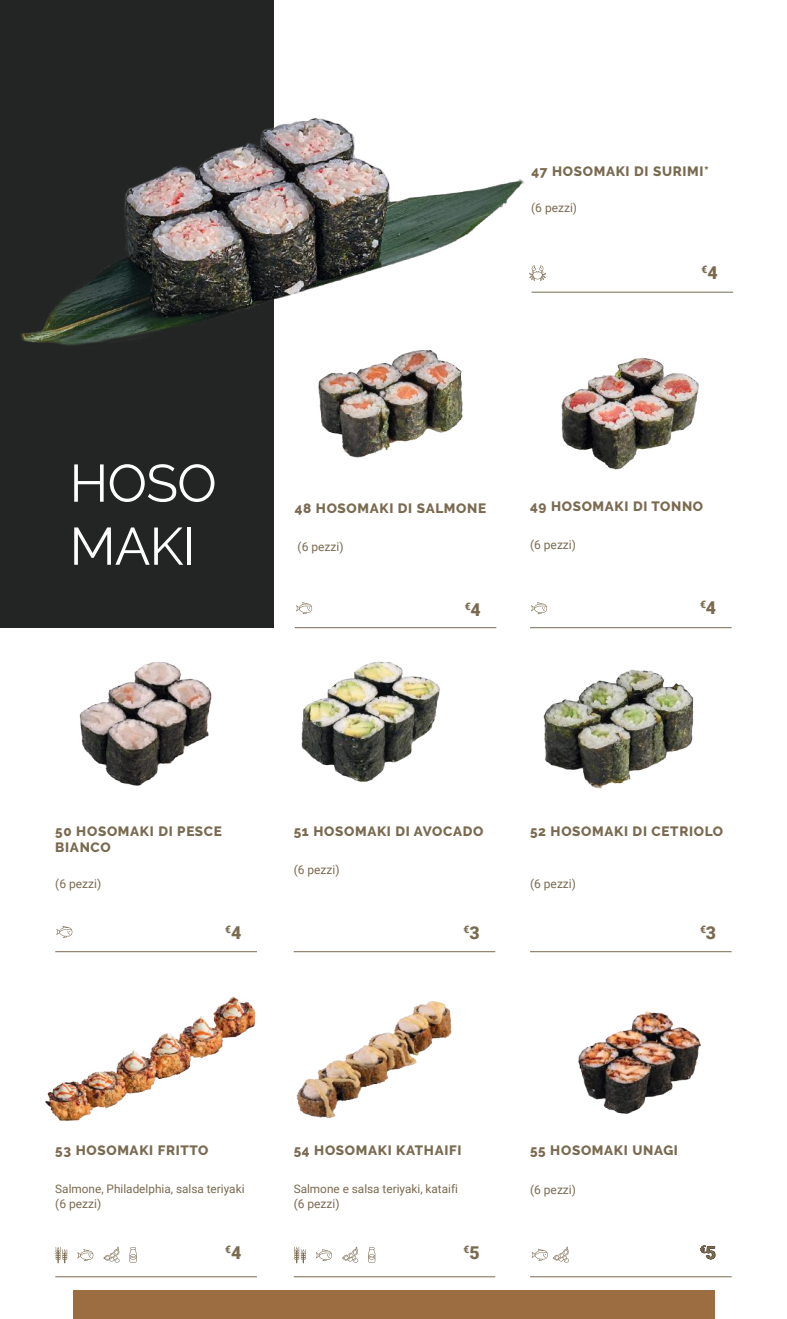
<style>
.page{position:relative;width:787px;height:1319px;background:#fff}
.page>*{position:absolute;margin:0;border:0;box-sizing:border-box;transform-origin:0 0}
.t1{font:52.5px/63px "Raleway";letter-spacing:-.015em;color:#fff}
.t2{font:800 13.5px/16.2px "Raleway";letter-spacing:.05em;color:#796a50}
.t3{font:12px "Roboto";color:#796a50}
.t4{font:11.85px "Roboto";color:#796a50}
.t5{font:900 10.35px "Roboto";color:#796a50}
.s1{font-size:17.7px}
</style>
<div class="page">
<div style="left:0;top:0;width:274px;height:627px;background:#232424"></div>
<div style="left:73px;top:1290px;width:641px;height:28px;background:#9c6d40"></div>
<hr style="left:530px;top:627px;width:201px;height:1px;background:#796a50">
<hr style="left:530px;top:951px;width:201px;height:1px;background:#796a50">
<hr style="left:294px;top:951px;width:201px;height:1px;background:#796a50">
<hr style="left:55px;top:951px;width:202px;height:1px;background:#796a50">
<hr style="left:530px;top:1276px;width:201px;height:1px;background:#796a50">
<hr style="left:294px;top:1276px;width:201px;height:1px;background:#796a50">
<hr style="left:55px;top:1276px;width:202px;height:1px;background:#796a50">
<hr style="left:295px;top:627px;width:201px;height:1px;background:#796a50">
<img style="left:318px;top:351px;width:145px;height:107px">
<img style="left:79px;top:662px;width:133px;height:124px">
<img style="left:301px;top:661px;width:139px;height:121px">
<img style="left:45px;top:996px;width:211px;height:125px">
<img style="left:296px;top:1001px;width:156px;height:117px">
<img style="left:578px;top:1011px;width:123px;height:103px">
<img style="left:543px;top:669px;width:151px;height:120px">
<img style="left:561px;top:357px;width:138px;height:113px">
<svg style="left:294px;top:1247px;width:12px;height:16px"></svg>
<svg style="left:316px;top:1249px;width:16px;height:11px"></svg>
<svg style="left:368px;top:1247px;width:7px;height:15px"></svg>
<svg style="left:342px;top:1246px;width:16px;height:16px"></svg>
<svg style="left:55px;top:1247px;width:12px;height:16px"></svg>
<svg style="left:77px;top:1249px;width:16px;height:11px"></svg>
<svg style="left:129px;top:1247px;width:8px;height:15px"></svg>
<svg style="left:103px;top:1246px;width:17px;height:16px"></svg>
<svg style="left:531px;top:1246px;width:38px;height:16px"></svg>
<svg style="left:296px;top:602px;width:16px;height:12px"></svg>
<svg style="left:531px;top:602px;width:16px;height:12px"></svg>
<svg style="left:56px;top:925px;width:16px;height:12px"></svg>
<svg style="left:539px;top:265px;width:7px;height:16px"></svg>
<hr style="left:531px;top:292px;width:202px;height:1px;background:#796a50">
<img style="left:21px;top:118px;width:518px;height:233px">
<h1 class="t1" style="left:70px;top:451px;width:149px">HOSO<br>MAKI</h1>
<p class="t2" style="left:531px;top:163px;width:179px">47 HOSOMAKI DI SURIMI*</p>
<p class="t3" style="left:531px;top:199px;width:47px">(6 pezzi)</p>
<p class="t5" style="left:701px;top:262px;width:18px">€<span class="s1">4</span></p>
<p class="t2" style="left:295px;top:499px;width:193px">48 HOSOMAKI DI SALMONE</p>
<p class="t2" style="left:530px;top:498px;width:175px">49 HOSOMAKI DI TONNO</p>
<p class="t3" style="left:298px;top:538px;width:47px">(6 pezzi)</p>
<p class="t3" style="left:530px;top:536px;width:47px">(6 pezzi)</p>
<p class="t5" style="left:464px;top:598px;width:18px">€<span class="s1">4</span></p>
<p class="t5" style="left:700px;top:597px;width:18px">€<span class="s1">4</span></p>
<p class="t2" style="left:55px;top:822px;width:168px">50 HOSOMAKI DI PESCE<br>BIANCO</p>
<p class="t2" style="left:294px;top:822px;width:191px">51 HOSOMAKI DI AVOCADO</p>
<p class="t2" style="left:530px;top:822px;width:194px">52 HOSOMAKI DI CETRIOLO</p>
<p class="t3" style="left:55px;top:875px;width:47px">(6 pezzi)</p>
<p class="t3" style="left:294px;top:861px;width:47px">(6 pezzi)</p>
<p class="t3" style="left:530px;top:875px;width:47px">(6 pezzi)</p>
<p class="t5" style="left:225px;top:921px;width:18px">€<span class="s1">4</span></p>
<p class="t5" style="left:463px;top:921px;width:18px">€<span class="s1">3</span></p>
<p class="t5" style="left:700px;top:921px;width:18px">€<span class="s1">3</span></p>
<p class="t2" style="left:55px;top:1142px;width:155px">53 HOSOMAKI FRITTO</p>
<p class="t2" style="left:294px;top:1142px;width:169px">54 HOSOMAKI KATHAIFI</p>
<p class="t2" style="left:530px;top:1142px;width:149px">55 HOSOMAKI UNAGI</p>
<p class="t4" style="left:55px;top:1180px;width:191px">Salmone, Philadelphia, salsa teriyaki</p>
<p class="t3" style="left:55px;top:1194px;width:47px">(6 pezzi)</p>
<p class="t4" style="left:294px;top:1180px;width:166px">Salmone e salsa teriyaki, kataifi</p>
<p class="t3" style="left:294px;top:1194px;width:47px">(6 pezzi)</p>
<p class="t3" style="left:530px;top:1180px;width:47px">(6 pezzi)</p>
<p class="t5" style="left:225px;top:1241px;width:18px">€<span class="s1">4</span></p>
<p class="t5" style="left:463px;top:1241px;width:18px">€<span class="s1">5</span></p>
<p class="t5" style="left:700px;top:1241px;width:18px">€<span class="s1">5</span></p>
</div>
